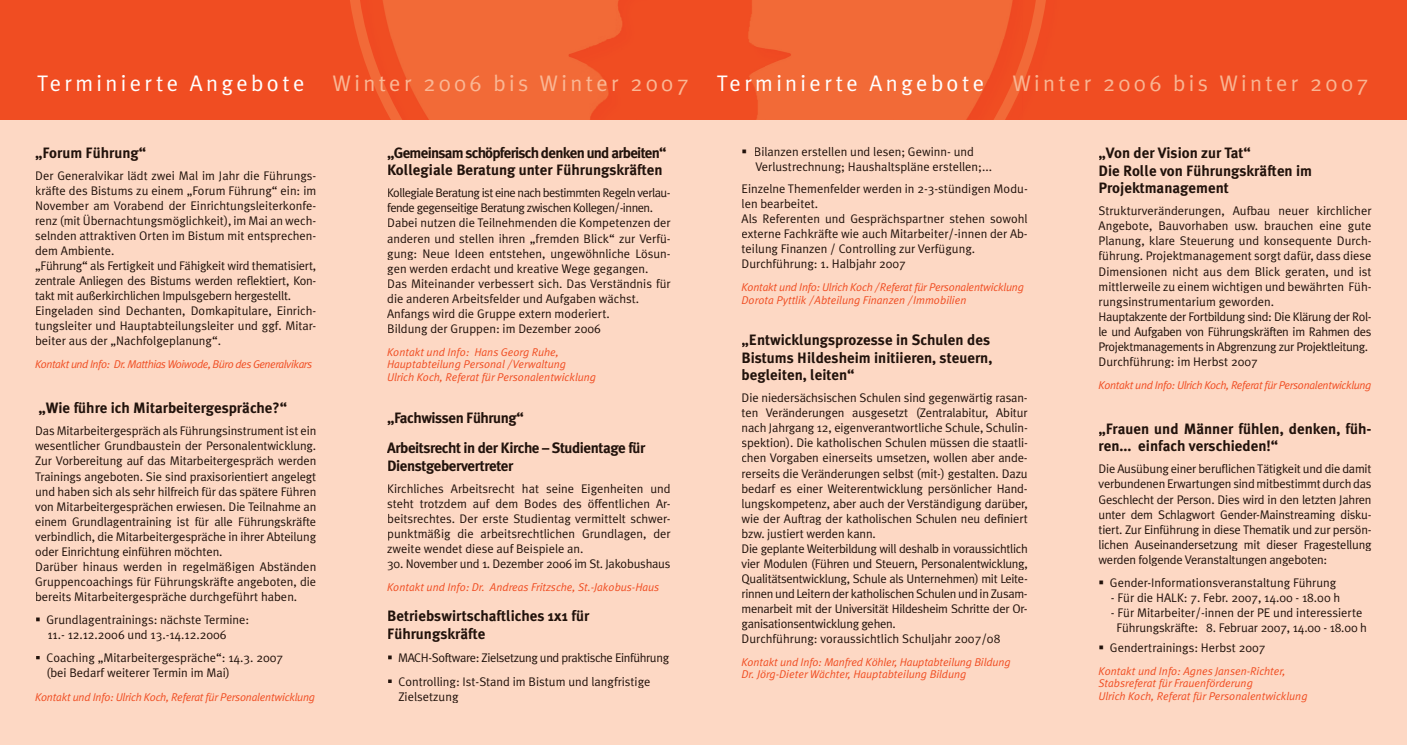
<style>
.page{position:relative;width:1407px;height:745px;background:#fff}
.page>*{position:absolute;margin:0;border:0;box-sizing:border-box;transform-origin:0 0}
.t1{font:22.5px "Meta Plus Normal";letter-spacing:.15em;color:#fff}
.t2{font:22.5px "Meta Plus Normal";letter-spacing:.15em;color:#fab795}
.t3{font:22.5px "Meta Plus Normal";letter-spacing:.15em;color:#f9b593}
.t4{font:700 15px/17.5px "Meta Plus";color:#21120b}
.t5{font:700 15px/17.5px "Meta Plus";letter-spacing:-.03em;color:#21120b}
.t6{font:12.5px/15px "Meta Plus Normal";letter-spacing:-.01em;color:#21120b}
.t7{font:12.5px/23.4px "Meta Plus Normal";letter-spacing:-.03em;color:#21120b}
.t8{font:italic 11.25px/12.5px "Meta Plus Normal";color:#f04d22}
.t9{font:italic 11.25px/12.5px "Meta Plus Normal";letter-spacing:-.02em;color:#f04d22}
.t10{font:italic 11.25px "Meta Plus Normal";letter-spacing:-.03em;color:#f04d22}
.t11{font:italic 11.25px "Meta Plus Normal";letter-spacing:-.04em;color:#f04d22}
</style>
<div class="page">
<div style="left:0;top:0;width:1407px;height:146px;background:#f04d22"></div>
<svg style="left:350px;top:0;width:696px;height:120px;fill:#f26a37"></svg>
<div style="left:0;top:120px;width:1407px;height:624px;background:#fdd8c4"></div>
<h1 class="t1" style="left:37px;top:70px;width:269px">Terminierte Angebote</h1>
<h1 class="t2" style="left:333px;top:70px;width:358px">Winter 2006 bis Winter 2007</h1>
<h1 class="t1" style="left:717px;top:70px;width:269px">Terminierte Angebote</h1>
<h1 class="t3" style="left:1012px;top:70px;width:358px">Winter 2006 bis Winter 2007</h1>
<p class="t4" style="left:35px;top:144px;width:112px">„Forum Führung“</p>
<p class="t6" style="left:35px;top:168px;width:283px">Der Generalvikar lädt zwei Mal im Jahr die Führungs&shy;kräfte des Bistums zu einem „Forum Führung“ ein: im November am Vorabend der Einrichtungsleiterkonfe&shy;renz (mit Übernachtungsmöglichkeit), im Mai an wech&shy;selnden attraktiven Orten im Bistum mit entsprechen&shy;dem Ambiente.<br>„Führung“ als Fertigkeit und Fähigkeit wird thematisiert, zentrale Anliegen des Bistums werden reflektiert, Kon&shy;takt mit außerkirchlichen Impulsgebern hergestellt.<br>Eingeladen sind Dechanten, Domkapitulare, Einrich&shy;tungsleiter und Hauptabteilungsleiter und ggf. Mitar&shy;beiter aus der „Nachfolgeplanung“.</p>
<p class="t11" style="left:35px;top:357px;width:278px">Kontakt und Info: Dr. Matthias Woiwode, Büro des Generalvikars</p>
<p class="t4" style="left:39px;top:399px;width:250px">„Wie führe ich Mitarbeitergespräche?“</p>
<p class="t6" style="left:35px;top:423px;width:283px">Das Mitarbeitergespräch als Führungsinstrument ist ein wesentlicher Grundbaustein der Personalentwicklung.<br>Zur Vorbereitung auf das Mitarbeitergespräch werden Trainings angeboten. Sie sind praxisorientiert angelegt und haben sich als sehr hilfreich für das spätere Führen von Mitarbeitergesprächen erwiesen. Die Teilnahme an einem Grundlagentraining ist für alle Führungskräfte verbindlich, die Mitarbeitergespräche in ihrer Abteilung oder Einrichtung einführen möchten.<br>Darüber hinaus werden in regelmäßigen Abständen Gruppencoachings für Führungskräfte angeboten, die bereits Mitarbeitergespräche durchgeführt haben.</p>
<p class="t6" style="left:46px;top:611px;width:204px">Grundlagentrainings: nächste Termine:<br>11.- 12.12.2006 und 13.-14.12.2006</p>
<p class="t6" style="left:46px;top:650px;width:238px">Coaching „Mitarbeitergespräche“: 14.3. 2007 (bei Bedarf weiterer Termin im Mai)</p>
<p class="t9" style="left:35px;top:689px;width:282px">Kontakt und Info: Ulrich Koch, Referat für Personalentwicklung</p>
<p class="t5" style="left:387px;top:144px;width:281px">„Gemeinsam schöpferisch denken und arbeiten“<br>Kollegiale Beratung unter Führungskräften</p>
<p class="t6" style="left:387px;top:185px;width:285px">Kollegiale Beratung ist eine nach bestimmten Regeln verlau&shy;fende gegenseitige Beratung zwischen Kollegen/-innen.<br>Dabei nutzen die Teilnehmenden die Kompetenzen der anderen und stellen ihren „fremden Blick“ zur Verfü&shy;gung: Neue Ideen entstehen, ungewöhnliche Lösun&shy;gen werden erdacht und kreative Wege gegangen.<br>Das Miteinander verbessert sich. Das Verständnis für die anderen Arbeitsfelder und Aufgaben wächst.<br>Anfangs wird die Gruppe extern moderiert.<br>Bildung der Gruppen: im Dezember 2006</p>
<p class="t8" style="left:387px;top:345px;width:210px">Kontakt und Info: Hans Georg Ruhe,<br>Hauptabteilung Personal / Verwaltung<br>Ulrich Koch, Referat für Personalentwicklung</p>
<p class="t5" style="left:387px;top:403px;width:260px;line-height:30px">„Fachwissen Führung“<br>Arbeitsrecht in der Kirche – Studientage für</p>
<p class="t5" style="left:387px;top:456px;width:128px">Dienstgebervertreter</p>
<p class="t6" style="left:387px;top:480px;width:285px;text-align:justify">Kirchliches Arbeitsrecht hat seine Eigenheiten und steht trotzdem auf dem Bodes des öffentlichen Ar&shy;beitsrechtes. Der erste Studientag vermittelt schwer&shy;punktmäßig die arbeitsrechtlichen Grundlagen, der zweite wendet diese auf Beispiele an.</p>
<p class="t6" style="left:387px;top:555px;width:285px">30. November und 1. Dezember 2006 im St. Jakobushaus</p>
<p class="t8" style="left:387px;top:580px;width:273px">Kontakt und Info: Dr. Andreas Fritzsche, St.-Jakobus-Haus</p>
<p class="t4" style="left:387px;top:607px;width:204px">Betriebswirtschaftliches 1x1 für<br>Führungskräfte</p>
<p class="t7" style="left:398px;top:645px;width:273px">MACH-Software: Zielsetzung und praktische Einführung<br>Controlling: Ist-Stand im Bistum und langfristige</p>
<p class="t6" style="left:398px;top:688px;width:62px">Zielsetzung</p>
<p class="t6" style="left:754px;top:144px;width:240px">Bilanzen erstellen und lesen; Gewinn- und<br>Verlustrechnung; Haushaltspläne erstellen;...</p>
<p class="t6" style="left:741px;top:181px;width:288px">Einzelne Themenfelder werden in 2-3-stündigen Modu&shy;len bearbeitet.<br>Als Referenten und Gesprächspartner stehen sowohl externe Fachkräfte wie auch Mitarbeiter/-innen der Ab&shy;teilung Finanzen / Controlling zur Verfügung.<br>Durchführung: 1. Halbjahr 2007</p>
<p class="t9" style="left:741px;top:281px;width:284px">Kontakt und Info: Ulrich Koch / Referat für Personalentwicklung<br>Dorota Pyttlik / Abteilung Finanzen / Immobilien</p>
<p class="t4" style="left:741px;top:331px;width:252px">„Entwicklungsprozesse in Schulen des<br>Bistums Hildesheim initiieren, steuern, begleiten, leiten“</p>
<p class="t6" style="left:741px;top:390px;width:288px">Die niedersächsischen Schulen sind gegenwärtig rasan&shy;ten Veränderungen ausgesetzt (Zentralabitur, Abitur nach Jahrgang 12, eigenverantwortliche Schule, Schulin&shy;spektion). Die katholischen Schulen müssen die staatli&shy;chen Vorgaben einerseits umsetzen, wollen aber ande&shy;rerseits die Veränderungen selbst (mit-) gestalten. Dazu bedarf es einer Weiterentwicklung persönlicher Hand&shy;lungskompetenz, aber auch der Verständigung darüber, wie der Auftrag der katholischen Schulen neu definiert bzw. justiert werden kann.<br>Die geplante Weiterbildung will deshalb in voraussichtlich vier Modulen (Führen und Steuern, Personalentwicklung, Qualitätsentwicklung, Schule als Unternehmen) mit Leite&shy;rinnen und Leitern der katholischen Schulen und in Zusam&shy;menarbeit mit der Universität Hildesheim Schritte der Or&shy;ganisationsentwicklung gehen.<br>Durchführung: voraussichtlich Schuljahr 2007/08</p>
<p class="t8" style="left:741px;top:655px;width:270px">Kontakt und Info: Manfred Köhler, Hauptabteilung Bildung<br>Dr. Jörg-Dieter Wächter, Hauptabteilung Bildung</p>
<p class="t4" style="left:1098px;top:144px;width:215px">„Von der Vision zur Tat“<br>Die Rolle von Führungskräften im<br>Projektmanagement</p>
<p class="t6" style="left:1098px;top:203px;width:274px">Strukturveränderungen, Aufbau neuer kirchlicher Angebote, Bauvorhaben usw. brauchen eine gute Planung, klare Steuerung und konsequente Durch&shy;führung. Projektmanagement sorgt dafür, dass diese Dimensionen nicht aus dem Blick geraten, und ist mittlerweile zu einem wichtigen und bewährten Füh&shy;rungsinstrumentarium geworden.<br>Hauptakzente der Fortbildung sind: Die Klärung der Rol&shy;le und Aufgaben von Führungskräften im Rahmen des Projektmanagements in Abgrenzung zur Projektleitung.<br>Durchführung: im Herbst 2007</p>
<p class="t10" style="left:1098px;top:378px;width:274px">Kontakt und Info: Ulrich Koch, Referat für Personalentwicklung</p>
<p class="t4" style="left:1098px;top:419px;width:274px">„Frauen und Männer fühlen, denken, füh&shy;ren... einfach verschieden!“</p>
<p class="t6" style="left:1098px;top:461px;width:274px;text-align:justify">Die Ausübung einer beruflichen Tätigkeit und die damit verbundenen Erwartungen sind mitbestimmt durch das Geschlecht der Person. Dies wird in den letzten Jahren unter dem Schlagwort Gender-Mainstreaming disku&shy;tiert. Zur Einführung in diese Thematik und zur persön&shy;lichen Auseinandersetzung mit dieser Fragestellung werden folgende Veranstaltungen angeboten:</p>
<p class="t6" style="left:1110px;top:574px;width:228px">Gender-Informationsveranstaltung Führung</p>
<p class="t6" style="left:1111px;top:589px;width:231px">- Für die HALK: 7. Febr. 2007, 14.00 - 18.00 h</p>
<p class="t6" style="left:1111px;top:604px;width:258px;text-align:center">- Für Mitarbeiter/-innen der PE und interessierte<br>Führungskräfte: 8. Februar 2007, 14.00 - 18.00 h</p>
<p class="t6" style="left:1110px;top:639px;width:157px">Gendertrainings: Herbst 2007</p>
<p class="t8" style="left:1098px;top:664px;width:210px">Kontakt und Info: Agnes Jansen-Richter,<br>Stabsreferat für Frauenförderung<br>Ulrich Koch, Referat für Personalentwicklung</p>
</div>
